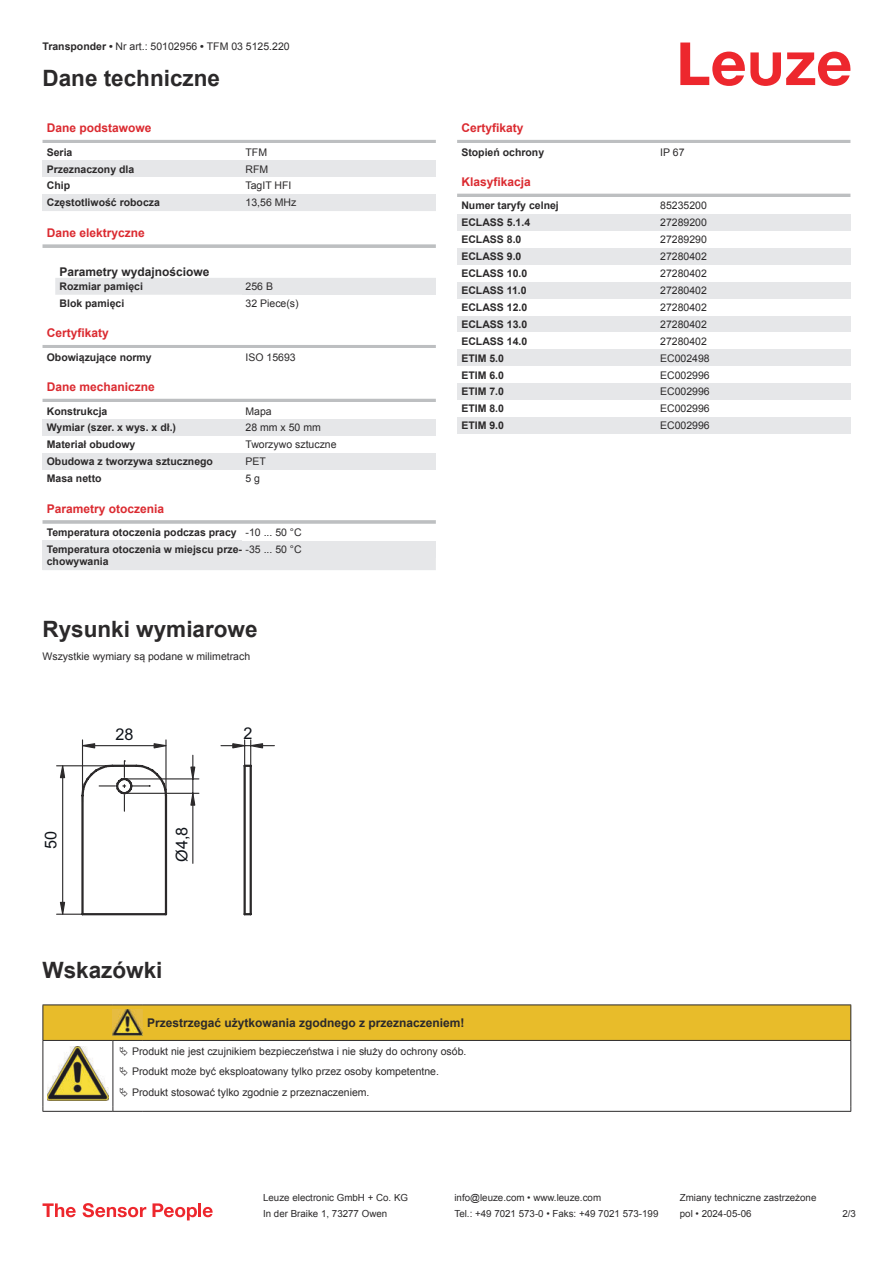
<style>
.page{position:relative;width:893px;height:1263px;background:#fff}
.page>*{position:absolute;margin:0;border:0;box-sizing:border-box;transform-origin:0 0}
.t1{font:700 22.5px "Arial";color:#2b292a}
.t2{font:16.2px "Arial";color:#0f1319}
.t3{font:700 12px "Arial";color:#db2a30}
.t4{font:700 12px "Arial";color:#2b292a}
.t5{font:10.5px/20.2px "Arial";color:#2b292a}
.t6{font:700 10.5px/17px "Arial";color:#2b292a}
.t7{font:9.75px "Arial";color:#2b292a}
.s1{font-weight:700}
.s2{font-weight:400}
</style>
<div class="page">
<svg style="left:680px;top:43px;width:170px;height:43px"></svg>
<svg style="left:55px;top:278px;width:381px;height:292px"></svg>
<hr style="left:43px;top:140px;width:393px;height:3px;background:#bdbfc1">
<div style="left:43px;top:160px;width:199px;height:17px;background:#e6e7e9"></div>
<div style="left:242px;top:160px;width:194px;height:17px;background:#e6e7e9"></div>
<div style="left:43px;top:194px;width:199px;height:17px;background:#e6e7e9"></div>
<div style="left:242px;top:194px;width:194px;height:17px;background:#e6e7e9"></div>
<svg style="left:43px;top:244px;width:393px;height:4px;background:#c3c5c7"></svg>
<div style="left:242px;top:278px;width:194px;height:17px;background:#e6e7e9"></div>
<div style="left:242px;top:295px;width:194px;height:17px;background:#fff"></div>
<div style="left:43px;top:329px;width:393px;height:18px;background:#fff"></div>
<hr style="left:43px;top:345px;width:393px;height:3px;background:#bdbfc1">
<div style="left:43px;top:348px;width:199px;height:17px;background:#fff"></div>
<div style="left:242px;top:348px;width:194px;height:17px;background:#fff"></div>
<div style="left:43px;top:382px;width:393px;height:18px;background:#fff"></div>
<hr style="left:43px;top:399px;width:393px;height:3px;background:#bdbfc1">
<div style="left:43px;top:402px;width:199px;height:17px;background:#fff"></div>
<div style="left:242px;top:402px;width:194px;height:17px;background:#fff"></div>
<div style="left:43px;top:419px;width:199px;height:17px;background:#e6e7e9"></div>
<div style="left:242px;top:419px;width:194px;height:17px;background:#e6e7e9"></div>
<div style="left:43px;top:436px;width:199px;height:17px;background:#fff"></div>
<div style="left:242px;top:436px;width:194px;height:17px;background:#fff"></div>
<div style="left:43px;top:453px;width:199px;height:17px;background:#e6e7e9"></div>
<div style="left:242px;top:453px;width:194px;height:17px;background:#e6e7e9"></div>
<div style="left:43px;top:470px;width:199px;height:17px;background:#fff"></div>
<div style="left:242px;top:470px;width:194px;height:17px;background:#fff"></div>
<div style="left:43px;top:504px;width:393px;height:18px;background:#fff"></div>
<hr style="left:43px;top:520px;width:393px;height:4px;background:#c6c8ca">
<div style="left:43px;top:524px;width:199px;height:17px;background:#fff"></div>
<div style="left:242px;top:524px;width:194px;height:17px;background:#fff"></div>
<div style="left:43px;top:541px;width:199px;height:29px;background:#e6e7e9"></div>
<div style="left:242px;top:541px;width:194px;height:16px;background:#e6e7e9"></div>
<hr style="left:457px;top:140px;width:393px;height:3px;background:#bdbfc1">
<hr style="left:457px;top:194px;width:393px;height:3px;background:#bdbfc1">
<div style="left:457px;top:214px;width:200px;height:17px;background:#e6e7e9"></div>
<div style="left:657px;top:214px;width:193px;height:17px;background:#e6e7e9"></div>
<div style="left:457px;top:248px;width:200px;height:17px;background:#e6e7e9"></div>
<div style="left:657px;top:248px;width:193px;height:17px;background:#e6e7e9"></div>
<div style="left:457px;top:282px;width:200px;height:17px;background:#e6e7e9"></div>
<div style="left:657px;top:282px;width:193px;height:17px;background:#e6e7e9"></div>
<div style="left:457px;top:316px;width:200px;height:16px;background:#e6e7e9"></div>
<div style="left:657px;top:316px;width:193px;height:16px;background:#e6e7e9"></div>
<div style="left:457px;top:349px;width:200px;height:17px;background:#e6e7e9"></div>
<div style="left:657px;top:349px;width:193px;height:17px;background:#e6e7e9"></div>
<div style="left:457px;top:383px;width:200px;height:17px;background:#e6e7e9"></div>
<div style="left:657px;top:383px;width:193px;height:17px;background:#e6e7e9"></div>
<div style="left:457px;top:417px;width:200px;height:17px;background:#e6e7e9"></div>
<div style="left:657px;top:417px;width:193px;height:17px;background:#e6e7e9"></div>
<svg style="left:43px;top:1203px;width:33px;height:14px"></svg>
<svg style="left:83px;top:1203px;width:63px;height:14px"></svg>
<svg style="left:153px;top:1203px;width:44px;height:17px"></svg>
<hr style="left:198px;top:1203px;width:3px;height:14px;background:#ed272d">
<svg style="left:203px;top:1207px;width:10px;height:10px"></svg>
<svg style="left:56px;top:739px;width:219px;height:176px"></svg>
<hr style="left:43px;top:1004px;width:70px;height:1px;background:#2b292a">
<hr style="left:113px;top:1004px;width:30px;height:1px;background:#2b292a">
<hr style="left:143px;top:1004px;width:708px;height:1px;background:#2b292a">
<hr style="left:43px;top:1111px;width:70px;height:1px;background:#2b292a">
<hr style="left:113px;top:1111px;width:30px;height:1px;background:#2b292a">
<hr style="left:143px;top:1111px;width:708px;height:1px;background:#2b292a">
<svg style="left:43px;top:1005px;width:808px;height:106px"></svg>
<p class="t5" style="left:43px;top:37px;width:249px"><span class="s1">Transponder •</span> Nr art.: 50102956 <span class="s1">•</span> TFM 03 5125.220</p>
<h1 class="t1" style="left:43px;top:70px;width:179px">Dane techniczne</h1>
<p class="t3" style="left:47px;top:123px;width:106px">Dane podstawowe</p>
<p class="t6" style="left:47px;top:144px;width:27px">Seria</p>
<p class="t5" style="left:246px;top:143px;width:23px">TFM</p>
<p class="t6" style="left:47px;top:161px;width:89px">Przeznaczony dla</p>
<p class="t5" style="left:246px;top:160px;width:24px">RFM</p>
<p class="t6" style="left:47px;top:178px;width:25px">Chip</p>
<p class="t5" style="left:246px;top:176px;width:47px">TagIT HFI</p>
<p class="t6" style="left:47px;top:194px;width:115px">Częstotliwość robocza</p>
<p class="t5" style="left:246px;top:193px;width:52px">13,56 MHz</p>
<p class="t3" style="left:47px;top:228px;width:100px">Dane elektryczne</p>
<p class="t4" style="left:60px;top:263px;width:152px">Parametry wydajnościowe</p>
<p class="t6" style="left:60px;top:278px;width:85px">Rozmiar pamięci</p>
<p class="t5" style="left:246px;top:277px;width:29px">256 B</p>
<p class="t6" style="left:60px;top:295px;width:66px">Blok pamięci</p>
<p class="t5" style="left:246px;top:294px;width:55px">32 Piece(s)</p>
<p class="t3" style="left:47px;top:329px;width:64px">Certyfikaty</p>
<p class="t6" style="left:47px;top:349px;width:107px">Obowiązujące normy</p>
<p class="t5" style="left:246px;top:348px;width:52px">ISO 15693</p>
<p class="t3" style="left:47px;top:382px;width:110px">Dane mechaniczne</p>
<p class="t6" style="left:47px;top:402px;width:62px">Konstrukcja</p>
<p class="t5" style="left:246px;top:402px;width:28px">Mapa</p>
<p class="t6" style="left:47px;top:419px;width:131px">Wymiar (szer. x wys. x dł.)</p>
<p class="t5" style="left:246px;top:419px;width:77px">28 mm x 50 mm</p>
<p class="t6" style="left:47px;top:436px;width:90px">Materiał obudowy</p>
<p class="t5" style="left:246px;top:435px;width:93px">Tworzywo sztuczne</p>
<p class="t6" style="left:47px;top:453px;width:168px">Obudowa z tworzywa sztucznego</p>
<p class="t5" style="left:246px;top:452px;width:22px">PET</p>
<p class="t6" style="left:47px;top:471px;width:56px">Masa netto</p>
<p class="t5" style="left:246px;top:468px;width:16px">5 g</p>
<p class="t3" style="left:47px;top:504px;width:119px">Parametry otoczenia</p>
<p class="t6" style="left:47px;top:524px;width:256px">Temperatura otoczenia podczas pracy <span class="s2">-10 ... 50 °C<br></span>Temperatura otoczenia w miejscu prze- <span class="s2">-35 ... 50 °C</span></p>
<p class="t6" style="left:47px;top:554px;width:63px">chowywania</p>
<h1 class="t1" style="left:43px;top:614px;width:217px">Rysunki wymiarowe</h1>
<p class="t5" style="left:43px;top:646px;width:209px">Wszystkie wymiary są podane w milimetrach</p>
<h2 class="t2" style="left:44px;top:849px;width:20px;rotate:-90deg">50</h2>
<h2 class="t2" style="left:115px;top:728px;width:20px">28</h2>
<h2 class="t2" style="left:244px;top:727px;width:11px">2</h2>
<h2 class="t2" style="left:175px;top:862px;width:37px;rotate:-90deg">Ø4,8</h2>
<h1 class="t1" style="left:43px;top:962px;width:122px">Wskazówki</h1>
<p class="t3" style="left:461px;top:123px;width:64px">Certyfikaty</p>
<p class="t6" style="left:461px;top:144px;width:84px">Stopień ochrony</p>
<p class="t5" style="left:660px;top:143px;width:26px">IP 67</p>
<p class="t3" style="left:461px;top:177px;width:71px">Klasyfikacja</p>
<p class="t6" style="left:461px;top:197px;width:99px">Numer taryfy celnej</p>
<p class="t5" style="left:660px;top:197px;width:48px">85235200</p>
<p class="t6" style="left:461px;top:215px;width:70px">ECLASS 5.1.4</p>
<p class="t5" style="left:660px;top:213px;width:48px">27289200</p>
<p class="t6" style="left:461px;top:232px;width:62px">ECLASS 8.0</p>
<p class="t5" style="left:660px;top:230px;width:48px">27289290</p>
<p class="t6" style="left:461px;top:249px;width:62px">ECLASS 9.0</p>
<p class="t5" style="left:660px;top:247px;width:48px">27280402</p>
<p class="t6" style="left:461px;top:266px;width:67px">ECLASS 10.0</p>
<p class="t5" style="left:660px;top:264px;width:48px">27280402</p>
<p class="t6" style="left:461px;top:283px;width:67px">ECLASS 11.0</p>
<p class="t5" style="left:660px;top:281px;width:48px">27280402</p>
<p class="t6" style="left:461px;top:300px;width:67px">ECLASS 12.0</p>
<p class="t5" style="left:660px;top:298px;width:48px">27280402</p>
<p class="t6" style="left:461px;top:317px;width:67px">ECLASS 13.0</p>
<p class="t5" style="left:660px;top:315px;width:48px">27280402</p>
<p class="t6" style="left:461px;top:333px;width:67px">ECLASS 14.0</p>
<p class="t5" style="left:660px;top:332px;width:48px">27280402</p>
<p class="t6" style="left:461px;top:350px;width:44px">ETIM 5.0</p>
<p class="t5" style="left:660px;top:349px;width:51px">EC002498</p>
<p class="t6" style="left:461px;top:367px;width:44px">ETIM 6.0</p>
<p class="t5" style="left:660px;top:366px;width:51px">EC002996</p>
<p class="t6" style="left:461px;top:384px;width:44px">ETIM 7.0</p>
<p class="t5" style="left:660px;top:383px;width:51px">EC002996</p>
<p class="t6" style="left:461px;top:401px;width:44px">ETIM 8.0</p>
<p class="t5" style="left:660px;top:399px;width:51px">EC002996</p>
<p class="t6" style="left:461px;top:418px;width:44px">ETIM 9.0</p>
<p class="t5" style="left:660px;top:416px;width:51px">EC002996</p>
<p class="t4" style="left:147px;top:1014px;width:319px">Przestrzegać użytkowania zgodnego z przeznaczeniem!</p>
<p class="t5" style="left:132px;top:1041px;width:336px">Produkt nie jest czujnikiem bezpieczeństwa i nie służy do ochrony osób.<br>Produkt może być eksploatowany tylko przez osoby kompetentne.<br>Produkt stosować tylko zgodnie z przeznaczeniem.</p>
<p class="t7" style="left:263px;top:1194px;width:146px">Leuze electronic GmbH + Co. KG</p>
<p class="t7" style="left:454px;top:1194px;width:148px">info@leuze.com • www.leuze.com</p>
<p class="t7" style="left:680px;top:1191px;width:138px">Zmiany techniczne zastrzeżone</p>
<p class="t7" style="left:263px;top:1210px;width:126px">In der Braike 1, 73277 Owen</p>
<p class="t7" style="left:454px;top:1210px;width:205px">Tel.: +49 7021 573-0 • Faks: +49 7021 573-199</p>
<p class="t7" style="left:680px;top:1210px;width:73px">pol • 2024-05-06</p>
<p class="t7" style="left:842px;top:1210px;width:15px">2 /3</p>
</div>
